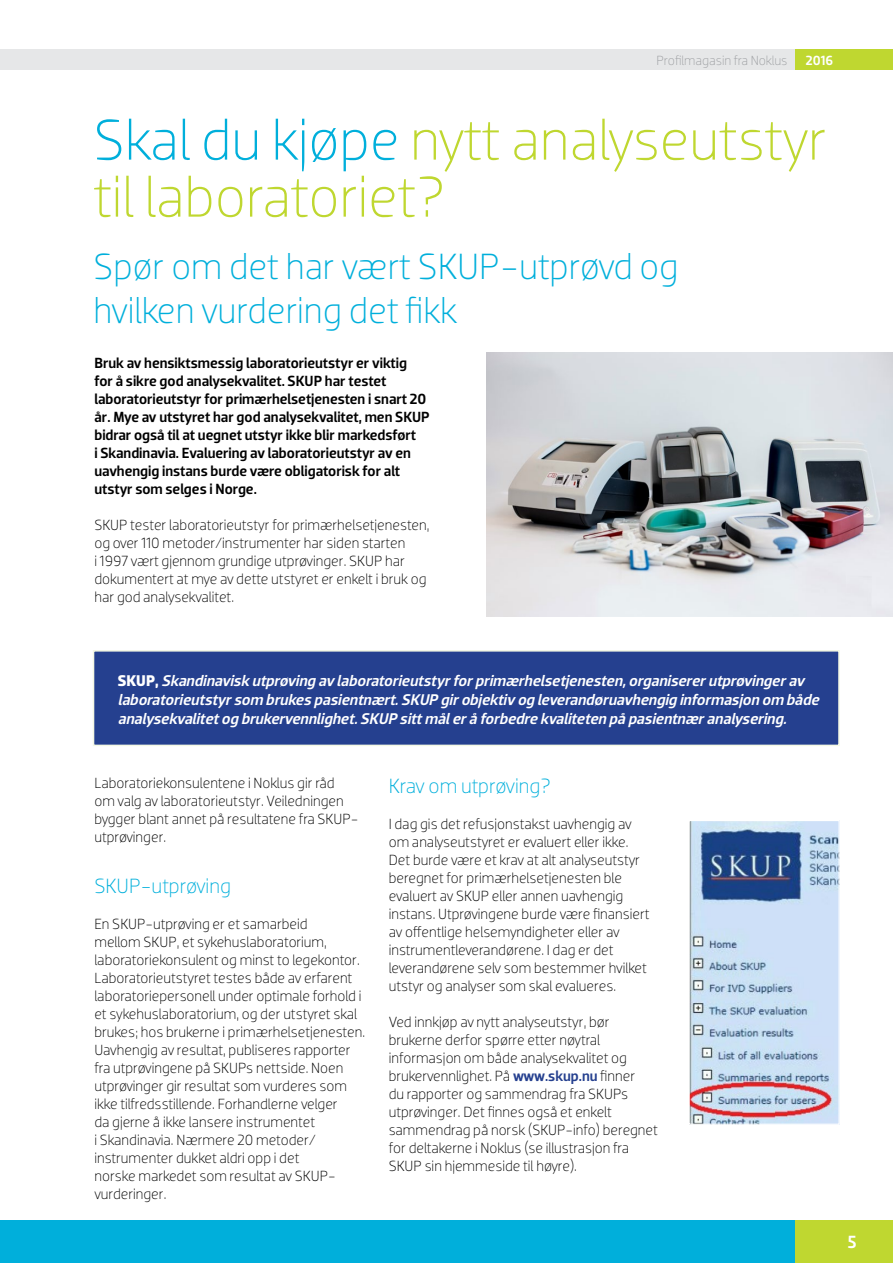
<style>
.page{position:relative;width:893px;height:1263px;background:#fff}
.page>*{position:absolute;margin:0;border:0;box-sizing:border-box;transform-origin:0 0}
._05URL{font:300 58.5px/57px "Dobra";letter-spacing:-.005em;color:#bfd730}
._05URL-2{font:300 37.2px/44.5px "Dobra";letter-spacing:-.005em;color:#00afdb}
._05URL-3{font:300 21px "Dobra";letter-spacing:-.005em;color:#00afdb}
.t1{font:500 18px "Dobra";color:#fff}
._05URL-4{font:italic 500 15.75px/18.9px "Dobra";color:#fff}
._05URL-5{font:300 15px/18px "Dobra";letter-spacing:-.005em;color:#000}
._05URL-6{font:500 15px/18px "Dobra";letter-spacing:-.005em;color:#000}
._05URL-7{font:300 13.5px "Dobra";color:#9d9fa2}
._05URL-8{font:500 13.5px "Dobra";color:#fff}
.s1{color:#00afdb}
.s2{font-weight:700;font-style:normal}
.s3{font-weight:500;color:#25408f}
</style>
<div class="page">
<div style="left:93px;top:650px;width:747px;height:96px;background:#25408f;border:2px solid #f4f8e4"></div>
<img style="left:487px;top:352px;width:406px;height:265px">
<div style="left:0;top:1220px;width:893px;height:43px;background:#00afdb"></div>
<div style="left:795px;top:1220px;width:98px;height:43px;background:#bfd730"></div>
<div style="left:0;top:49px;width:893px;height:20px;background:#e6e7e8"></div>
<div style="left:795px;top:49px;width:98px;height:20px;background:#bfd730"></div>
<img style="left:691px;top:822px;width:147px;height:301px">
<div style="left:689px;top:820px;width:151px;height:305px;border:1px solid #fff"></div>
<p class="_05URL-7" style="left:656px;top:52px;width:133px">Profilmagasin fra Noklus</p>
<p class="_05URL-8" style="left:806px;top:52px;width:29px">2016</p>
<p class="_05URL" style="left:94px;top:111px;width:735px"><span class="s1">Skal du kjøpe</span> nytt analyseutstyr til laboratoriet?</p>
<p class="_05URL-2" style="left:94px;top:244px;width:586px">Spør om det har vært SKUP-utprøvd og hvilken vurdering det fikk</p>
<p class="_05URL-6" style="left:94px;top:354px;width:337px">Bruk av hensiktsmessig laboratorieutstyr er viktig<br>for å sikre god analysekvalitet. SKUP har testet laboratorieutstyr for primærhelsetjenesten i snart 20 år. Mye av utstyret har god analysekvalitet, men SKUP bidrar også til at uegnet utstyr ikke blir markedsført<br>i Skandinavia. Evaluering av laboratorieutstyr av en uavhengig instans burde være obligatorisk for alt utstyr som selges i Norge.</p>
<p class="_05URL-5" style="left:94px;top:516px;width:337px">SKUP tester laboratorieutstyr for primærhelsetjenesten, og over 110 metoder/instrumenter har siden starten<br>i 1997 vært gjennom grundige utprøvinger. SKUP har dokumentert at mye av dette utstyret er enkelt i bruk og har god analysekvalitet.</p>
<p class="_05URL-4" style="left:118px;top:672px;width:707px"><span class="s2">S K U P ,</span> Skandinavisk utprøving av laboratorieutstyrforprimærhelsetjenesten,organisererutprøvingerav laboratorieutstyrsom brukes pasientnært.SKUP girobjektiv og leverandøruavhengig informasjon om både analysekvalitetog brukervennlighet.SKUP sittmålerå forbedre kvaliteten på pasientnæranalysering.</p>
<p class="_05URL-5" style="left:94px;top:774px;width:266px">Laboratoriekonsulentene i Noklus gir råd om valg av laboratorieutstyr. Veiledningen bygger blant annet på resultatene fra SKUP&shy;utprøvinger.</p>
<p class="_05URL-3" style="left:94px;top:873px;width:138px">SKUP-utprøving</p>
<p class="_05URL-5" style="left:94px;top:914px;width:272px">En SKUP-utprøving er et samarbeid<br>mellom SKUP, et sykehuslaboratorium, laboratoriekonsulent og minst to legekontor.<br>Laboratorieutstyret testes både av erfarent laboratoriepersonell under optimale forhold i et sykehuslaboratorium, og der utstyret skal brukes; hos brukerne i primærhelsetjenesten.<br>Uavhengig av resultat, publiseres rapporter fra utprøvingene på SKUPs nettside. Noen utprøvinger gir resultat som vurderes som ikke tilfredsstillende. Forhandlerne velger<br>da gjerne å ikke lansere instrumentet<br>i Skandinavia. Nærmere 20 metoder/ instrumenter dukket aldri opp i det<br>norske markedet som resultat av SKUP&shy;vurderinger.</p>
<p class="_05URL-3" style="left:389px;top:773px;width:164px">Krav om utprøving?</p>
<p class="_05URL-5" style="left:389px;top:814px;width:262px">I dag gis det refusjonstakst uavhengig av om analyseutstyret er evaluert eller ikke.<br>Det burde være et krav at alt analyseutstyr beregnet for primærhelsetjenesten ble evaluert av SKUP eller annen uavhengig instans. Utprøvingene burde være finansiert av offentlige helsemyndigheter eller av instrumentleverandørene. I dag er det leverandørene selv som bestemmer hvilket utstyr og analyser som skal evalueres.</p>
<p class="_05URL-5" style="left:389px;top:1012px;width:271px">Ved innkjøp av nytt analyseutstyr, bør brukerne derfor spørre etter nøytral informasjon om både analysekvalitet og brukervennlighet. På <span class="s3">www.skup.nu</span> finner<br>du rapporter og sammendrag fra SKUPs utprøvinger. Det finnes også et enkelt sammendrag på norsk (SKUP-info) beregnet for deltakerne i Noklus (se illustrasjon fra SKUP sin hjemmeside til høyre).</p>
<p class="t1" style="left:848px;top:1231px;width:10px">5</p>
</div>
